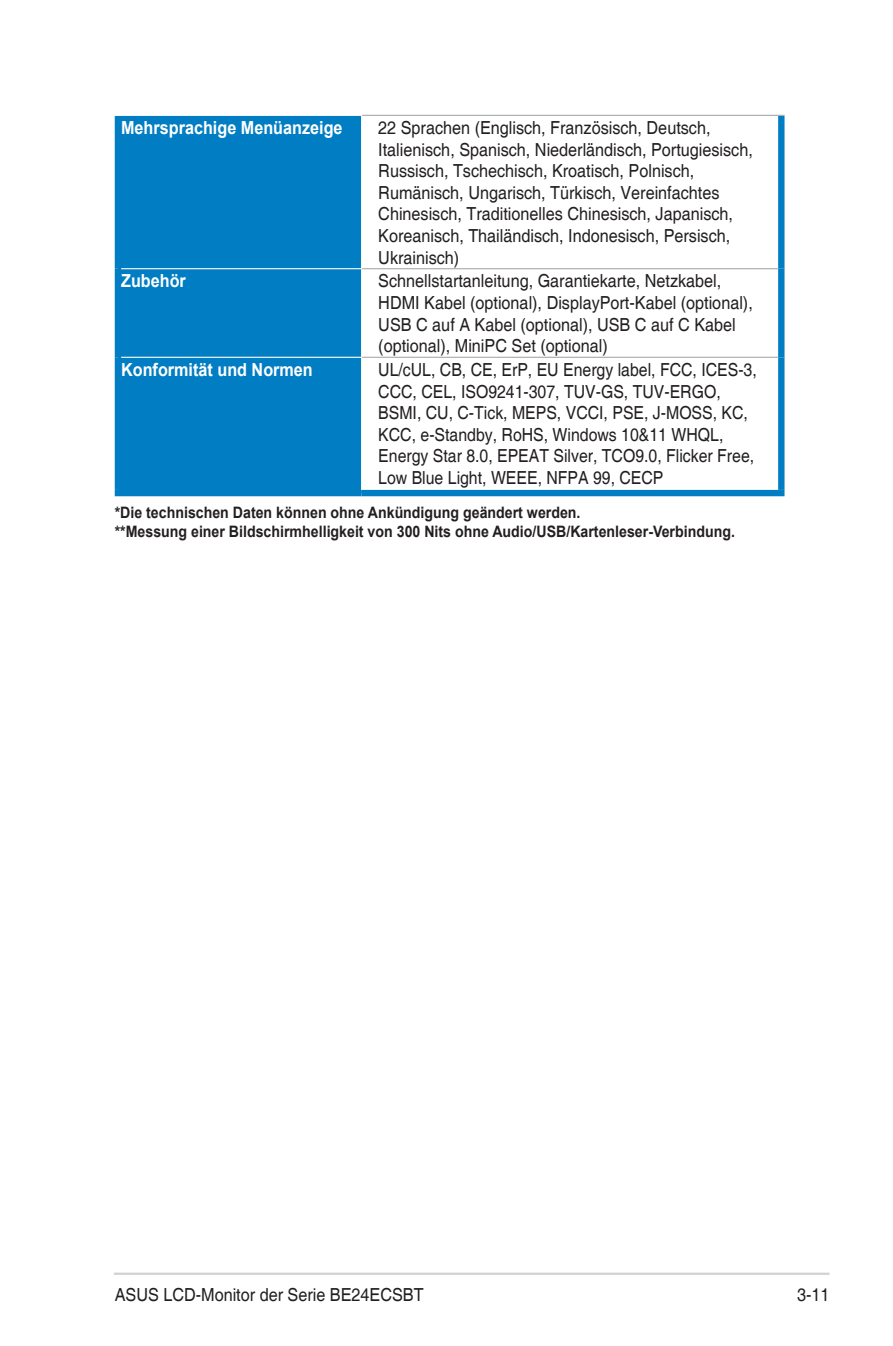
<style>
.page{position:relative;width:893px;height:1346px;background:#fff}
.page>*{position:absolute;margin:0;border:0;box-sizing:border-box;transform-origin:0 0}
.Specs_Text_-_new{font:18px/21.6px "Helvetica";color:#231f20;scale:.9 1}
.Specs_Text_-_new-2{font:18px/21.6px "Helvetica";color:#231f20;scale:.88 1}
.Specs_Text_Head_-_ne{font:700 18px "Helvetica";color:#fff;scale:.9 1}
.Figure_Label{font:700 15.75px "Helvetica";color:#231f20;scale:.9 1}
</style>
<div class="page">
<hr style="left:114px;top:1272px;width:715px;height:3px;background:#d1d2d4">
<div style="left:121px;top:116px;width:240px;height:374px;background:#007dc3"></div>
<div style="left:115px;top:490px;width:247px;height:6px;background:#007dc3"></div>
<div style="left:362px;top:490px;width:422px;height:6px;background:#007dc3"></div>
<div style="left:115px;top:116px;width:6px;height:153px;background:#007dc3"></div>
<div style="left:778px;top:116px;width:6px;height:153px;background:#007dc3"></div>
<hr style="left:362px;top:115px;width:422px;height:1px;background:#a8a9ad">
<div style="left:115px;top:269px;width:6px;height:88px;background:#007dc3"></div>
<hr style="left:121px;top:268px;width:241px;height:1px;background:#fff">
<div style="left:778px;top:269px;width:6px;height:88px;background:#007dc3"></div>
<hr style="left:362px;top:268px;width:416px;height:1px;background:#a8a9ad">
<div style="left:115px;top:357px;width:6px;height:133px;background:#007dc3"></div>
<hr style="left:121px;top:357px;width:241px;height:1px;background:#fff">
<div style="left:778px;top:357px;width:6px;height:133px;background:#007dc3"></div>
<hr style="left:362px;top:357px;width:416px;height:1px;background:#a8a9ad">
<p class="Specs_Text_Head_-_ne" style="left:121px;top:115px;width:248px">Mehrsprachige Menüanzeige</p>
<p class="Specs_Text_-_new" style="left:378px;top:118px;width:418px">22 Sprachen (Englisch, Französisch, Deutsch, Italienisch, Spanisch, Niederländisch, Portugiesisch, Russisch, Tschechisch, Kroatisch, Polnisch, Rumänisch, Ungarisch, Türkisch, Vereinfachtes Chinesisch, Traditionelles Chinesisch, Japanisch, Koreanisch, Thailändisch, Indonesisch, Persisch, Ukrainisch)</p>
<p class="Specs_Text_Head_-_ne" style="left:121px;top:268px;width:73px">Zubehör</p>
<p class="Specs_Text_-_new" style="left:378px;top:271px;width:418px">Schnellstartanleitung, Garantiekarte, Netzkabel, HDMI Kabel (optional), DisplayPort-Kabel (optional), USB C auf A Kabel (optional), USB C auf C Kabel (optional), MiniPC Set (optional)</p>
<p class="Specs_Text_Head_-_ne" style="left:121px;top:357px;width:214px">Konformität und Normen</p>
<p class="Specs_Text_-_new-2" style="left:378px;top:359px;width:432px">UL/cUL, CB, CE, ErP, EU Energy label, FCC, ICES-3, CCC, CEL, ISO9241-307, TUV-GS, TUV-ERGO, BSMI, CU, C-Tick, MEPS, VCCI, PSE, J-MOSS, KC, KCC, e-Standby, RoHS, Windows 10&amp;11 WHQL, Energy Star 8.0, EPEAT Silver, TCO9.0, Flicker Free, Low Blue Light, WEEE, NFPA 99, CECP</p>
<p class="Figure_Label" style="left:115px;top:502px;width:519px">*Die technischen Daten können ohne Ankündigung geändert werden.</p>
<p class="Figure_Label" style="left:115px;top:521px;width:691px">**Messung einer Bildschirmhelligkeit von 300 Nits ohne Audio/USB/Kartenleser-Verbindung.</p>
<p class="Specs_Text_-_new" style="left:115px;top:1284px;width:345px">ASUS LCD-Monitor der Serie BE24ECSBT</p>
<p class="Specs_Text_-_new" style="left:797px;top:1284px;width:38px">3-11</p>
</div>
